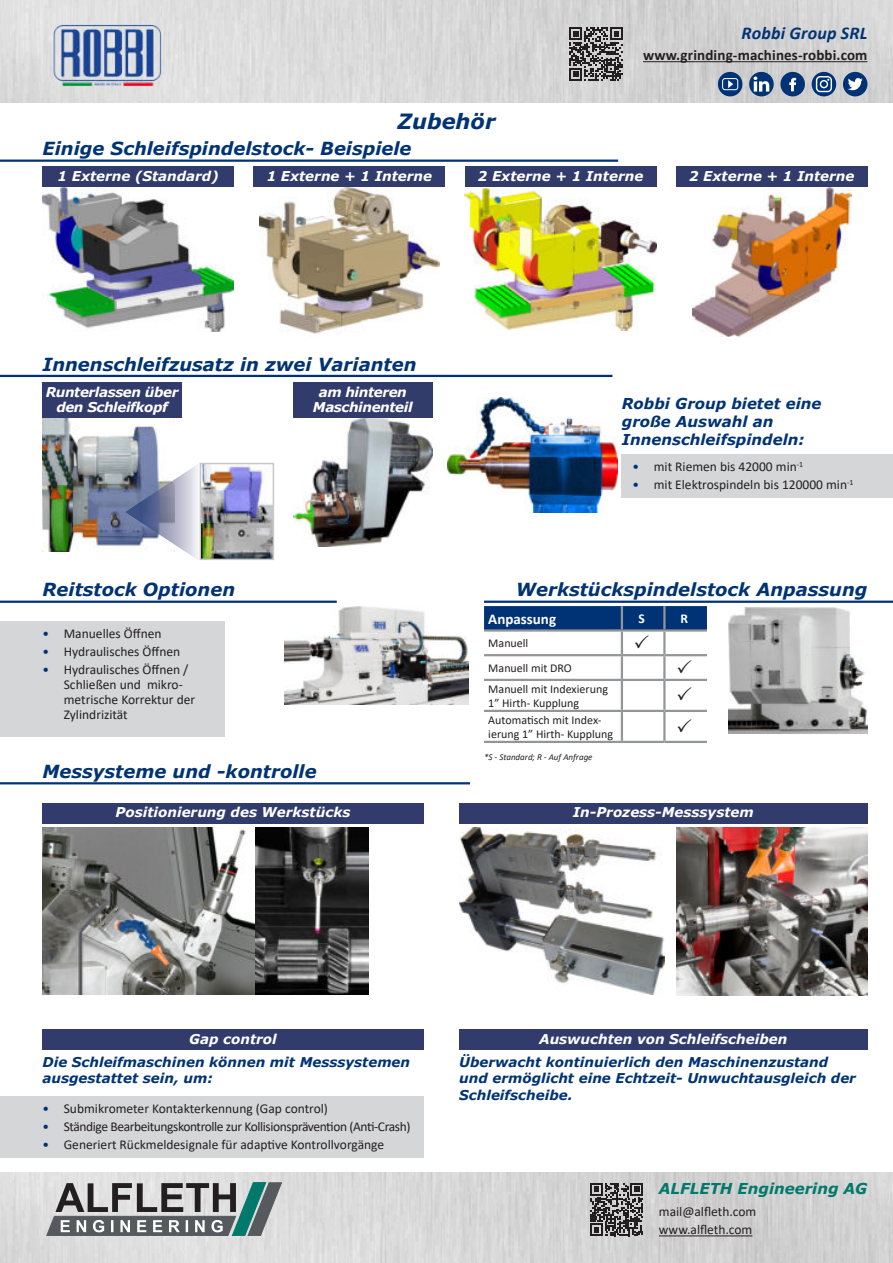
<style>
.page{position:relative;width:893px;height:1263px;background:#fff}
.page>*{position:absolute;margin:0;border:0;box-sizing:border-box;transform-origin:0 0}
.t1{font:italic 700 21px "Verdana";color:#003375}
.t2{font:italic 700 18px "Verdana";color:#003375}
.t3{font:italic 700 18px "Calibri";letter-spacing:.01em;color:#003375}
.t4{font:italic 700 15px/18px "Verdana";color:#003375}
.t5{font:700 15px "Calibri";letter-spacing:.01em;color:#231f20}
.t6{font:italic 700 15px "Verdana";color:#00796c}
.t7{font:700 15px "Calibri";color:#fff}
.t8{font:13.5px/15px "Calibri";color:#231f20}
.t9{font:italic 700 13.5px/16.2px "Verdana";color:#003375}
.t10{font:italic 700 13.5px "Verdana";color:#fff}
.t11{font:13.5px "Calibri";letter-spacing:-.03em;color:#231f20}
.t12{font:italic 700 13.5px/15px "Verdana";letter-spacing:-.03em;color:#fff;text-align:center}
.t13{font:700 13.5px "Calibri";color:#fff}
.t14{font:12px/13.5px "Calibri";color:#231f20}
.t15{font:italic 9px "Calibri";color:#231f20}
.s1{color:#003375}
</style>
<div class="page">
<img style="left:0;top:1173px;width:893px;height:90px">
<img style="left:0;top:0;width:893px;height:102px">
<svg style="left:569px;top:27px;width:54px;height:54px"></svg>
<hr style="left:643px;top:61px;width:224px;height:1px;background:#231f20">
<div style="left:812px;top:72px;width:24px;height:24px;background:#003375;border-radius:50%"></div>
<svg style="left:816px;top:76px;width:16px;height:16px"></svg>
<div style="left:749px;top:72px;width:25px;height:24px;background:#003375;border-radius:50%"></div>
<svg style="left:753px;top:77px;width:16px;height:15px"></svg>
<div style="left:780px;top:72px;width:25px;height:24px;background:#003375;border-radius:50%"></div>
<svg style="left:789px;top:78px;width:7px;height:13px"></svg>
<div style="left:718px;top:72px;width:24px;height:24px;background:#003375;border-radius:50%"></div>
<svg style="left:724px;top:90px;width:12px;height:1px"></svg>
<svg style="left:722px;top:78px;width:16px;height:12px"></svg>
<div style="left:843px;top:72px;width:24px;height:24px;background:#003375;border-radius:50%"></div>
<svg style="left:848px;top:78px;width:15px;height:12px"></svg>
<svg style="left:47px;top:1182px;width:234px;height:54px"></svg>
<svg style="left:590px;top:1183px;width:53px;height:53px"></svg>
<hr style="left:659px;top:1235px;width:93px;height:1px;background:#231f20">
<img style="left:43px;top:16px;width:124px;height:74px">
<hr style="left:621px;top:632px;width:2px;height:22px;background:#939598">
<hr style="left:663px;top:632px;width:3px;height:22px;background:#939598">
<hr style="left:484px;top:654px;width:138px;height:2px;background:#939598">
<hr style="left:622px;top:654px;width:42px;height:2px;background:#939598">
<hr style="left:621px;top:656px;width:2px;height:23px;background:#939598">
<hr style="left:664px;top:654px;width:43px;height:2px;background:#939598">
<hr style="left:663px;top:656px;width:3px;height:23px;background:#939598">
<hr style="left:484px;top:679px;width:138px;height:2px;background:#939598">
<hr style="left:622px;top:679px;width:42px;height:2px;background:#939598">
<hr style="left:621px;top:681px;width:2px;height:29px;background:#939598">
<hr style="left:664px;top:679px;width:43px;height:2px;background:#939598">
<hr style="left:663px;top:681px;width:3px;height:29px;background:#939598">
<hr style="left:484px;top:710px;width:138px;height:2px;background:#939598">
<hr style="left:622px;top:710px;width:42px;height:2px;background:#939598">
<hr style="left:621px;top:712px;width:2px;height:29px;background:#939598">
<hr style="left:664px;top:710px;width:43px;height:2px;background:#939598">
<hr style="left:663px;top:712px;width:3px;height:29px;background:#939598">
<hr style="left:484px;top:741px;width:138px;height:2px;background:#939598">
<hr style="left:622px;top:741px;width:42px;height:2px;background:#939598">
<hr style="left:664px;top:741px;width:43px;height:2px;background:#939598">
<img style="left:43px;top:418px;width:132px;height:133px">
<img style="left:203px;top:466px;width:68px;height:91px">
<div style="left:200px;top:463px;width:74px;height:97px;border:2px solid #c7c8ca"></div>
<img style="left:293px;top:418px;width:139px;height:128px">
<svg style="left:125px;top:463px;width:75px;height:97px"></svg>
<img style="left:448px;top:397px;width:169px;height:115px">
<div style="left:0;top:622px;width:225px;height:115px;background:#d5d6d8"></div>
<div style="left:622px;top:455px;width:271px;height:43px;background:#d5d6d8"></div>
<div style="left:0;top:1097px;width:423px;height:61px;background:#d5d6d8"></div>
<img style="left:459px;top:827px;width:205px;height:167px">
<img style="left:43px;top:827px;width:325px;height:168px">
<div style="left:43px;top:382px;width:139px;height:36px;background:#313b6c"></div>
<div style="left:43px;top:166px;width:191px;height:21px;background:#313b6c"></div>
<div style="left:254px;top:166px;width:191px;height:21px;background:#313b6c"></div>
<div style="left:465px;top:166px;width:191px;height:21px;background:#313b6c"></div>
<div style="left:676px;top:166px;width:191px;height:21px;background:#313b6c"></div>
<div style="left:293px;top:382px;width:139px;height:36px;background:#313b6c"></div>
<img style="left:465px;top:188px;width:191px;height:142px">
<img style="left:693px;top:187px;width:158px;height:150px">
<img style="left:259px;top:187px;width:181px;height:147px">
<img style="left:43px;top:187px;width:191px;height:145px">
<img style="left:728px;top:607px;width:139px;height:127px">
<img style="left:285px;top:606px;width:184px;height:98px">
<hr style="left:0;top:160px;width:618px;height:2px;background:#003375">
<hr style="left:0;top:375px;width:612px;height:2px;background:#003375">
<hr style="left:0;top:601px;width:337px;height:2px;background:#003375">
<hr style="left:0;top:782px;width:470px;height:2px;background:#003375">
<hr style="left:484px;top:601px;width:409px;height:2px;background:#003375">
<div style="left:43px;top:803px;width:380px;height:21px;background:#313b6c"></div>
<div style="left:459px;top:803px;width:408px;height:21px;background:#313b6c"></div>
<div style="left:459px;top:1029px;width:408px;height:21px;background:#313b6c"></div>
<div style="left:43px;top:1029px;width:380px;height:21px;background:#313b6c"></div>
<img style="left:676px;top:827px;width:191px;height:168px">
<svg style="left:484px;top:606px;width:223px;height:42px"></svg>
<h1 class="t1" style="left:398px;top:113px;width:99px">Zubehör</h1>
<h2 class="t2" style="left:43px;top:142px;width:371px">Einige Schleifspindelstock- Beispiele</h2>
<h2 class="t3" style="left:742px;top:20px;width:127px">Robbi Group SRL</h2>
<p class="t5" style="left:643px;top:48px;width:226px">www.grinding-machines-robbi.com</p>
<p class="t10" style="left:58px;top:170px;width:163px">1 Externe (Standard)</p>
<p class="t10" style="left:267px;top:170px;width:167px">1 Externe + 1 Interne</p>
<p class="t10" style="left:478px;top:170px;width:167px">2 Externe + 1 Interne</p>
<p class="t10" style="left:689px;top:170px;width:167px">2 Externe + 1 Interne</p>
<h2 class="t2" style="left:43px;top:357px;width:375px">Innenschleifzusatz in zwei Varianten</h2>
<p class="t12" style="left:46px;top:385px;width:134px">Runterlassen über den Schleifkopf</p>
<p class="t12" style="left:313px;top:385px;width:101px">am hinteren<br>Maschinenteil</p>
<h2 class="t2" style="left:43px;top:583px;width:194px">Reitstock Optionen</h2>
<p class="t8" style="left:43px;top:626px;width:121px"><span class="s1">•</span> Manuelles Öffnen</p>
<p class="t8" style="left:43px;top:644px;width:139px"><span class="s1">•</span> Hydraulisches Öffnen</p>
<p class="t8" style="left:64px;top:662px;width:133px;text-indent:-21px"><span class="s1">•</span> Hydraulisches Öffnen /<br>Schließen und mikro&shy;metrische Korrektur der<br>Zylindrizität</p>
<h2 class="t2" style="left:43px;top:764px;width:276px">Messysteme und -kontrolle</h2>
<p class="t4" style="left:622px;top:395px;width:201px">Robbi Group bietet eine große Auswahl an<br>Innenschleifspindeln:</p>
<p class="t8" style="left:632px;top:459px;width:172px"><span class="s1">•</span> mit Riemen bis 42000 min<sup>-1</sup></p>
<p class="t8" style="left:632px;top:477px;width:222px"><span class="s1">•</span> mit Elektrospindeln bis 120000 min<sup>-1</sup></p>
<h2 class="t2" style="left:516px;top:583px;width:353px">Werkstückspindelstock Anpassung</h2>
<p class="t7" style="left:488px;top:612px;width:69px">Anpassung</p>
<p class="t13" style="left:638px;top:612px;width:8px">S</p>
<p class="t13" style="left:680px;top:612px;width:9px">R</p>
<p class="t14" style="left:488px;top:631px;width:85px;line-height:24.8px">Manuell<br>Manuell mit DRO</p>
<p class="t14" style="left:488px;top:682px;width:121px">Manuell mit Indexierung<br>1” Hirth- Kupplung</p>
<p class="t14" style="left:488px;top:713px;width:126px">Automatisch mit Index&shy;ierung 1” Hirth- Kupplung</p>
<p class="t15" style="left:484px;top:753px;width:110px">*S - Standard; R - Auf Anfrage</p>
<p class="t10" style="left:116px;top:807px;width:236px">Positionierung des Werkstücks</p>
<p class="t10" style="left:573px;top:807px;width:182px">In-Prozess-Messsystem</p>
<p class="t10" style="left:189px;top:1034px;width:89px">Gap control</p>
<p class="t10" style="left:539px;top:1034px;width:250px">Auswuchten von Schleifscheiben</p>
<p class="t9" style="left:43px;top:1055px;width:369px">Die Schleifmaschinen können mit Messsystemen ausgestattet sein, um:</p>
<p class="t9" style="left:459px;top:1055px;width:398px">Überwacht kontinuierlich den Maschinenzustand und ermöglicht eine Echtzeit- Unwuchtausgleich der<br>Schleifscheibe.</p>
<p class="t8" style="left:43px;top:1101px;width:287px"><span class="s1">•</span> Submikrometer Kontakterkennung (Gap control)</p>
<p class="t11" style="left:43px;top:1117px;width:369px"><span class="s1">•</span> Ständige Bearbeitungskontrolle zur Kollisionsprävention (Anti-Crash)</p>
<p class="t8" style="left:43px;top:1137px;width:343px"><span class="s1">•</span> Generiert Rückmeldesignale für adaptive Kontrollvorgänge</p>
<p class="t6" style="left:659px;top:1182px;width:210px">ALFLETH Engineering AG</p>
<p class="t8" style="left:659px;top:1202px;width:99px;line-height:18px">mail@alfleth.com www.alfleth.com</p>
</div>
